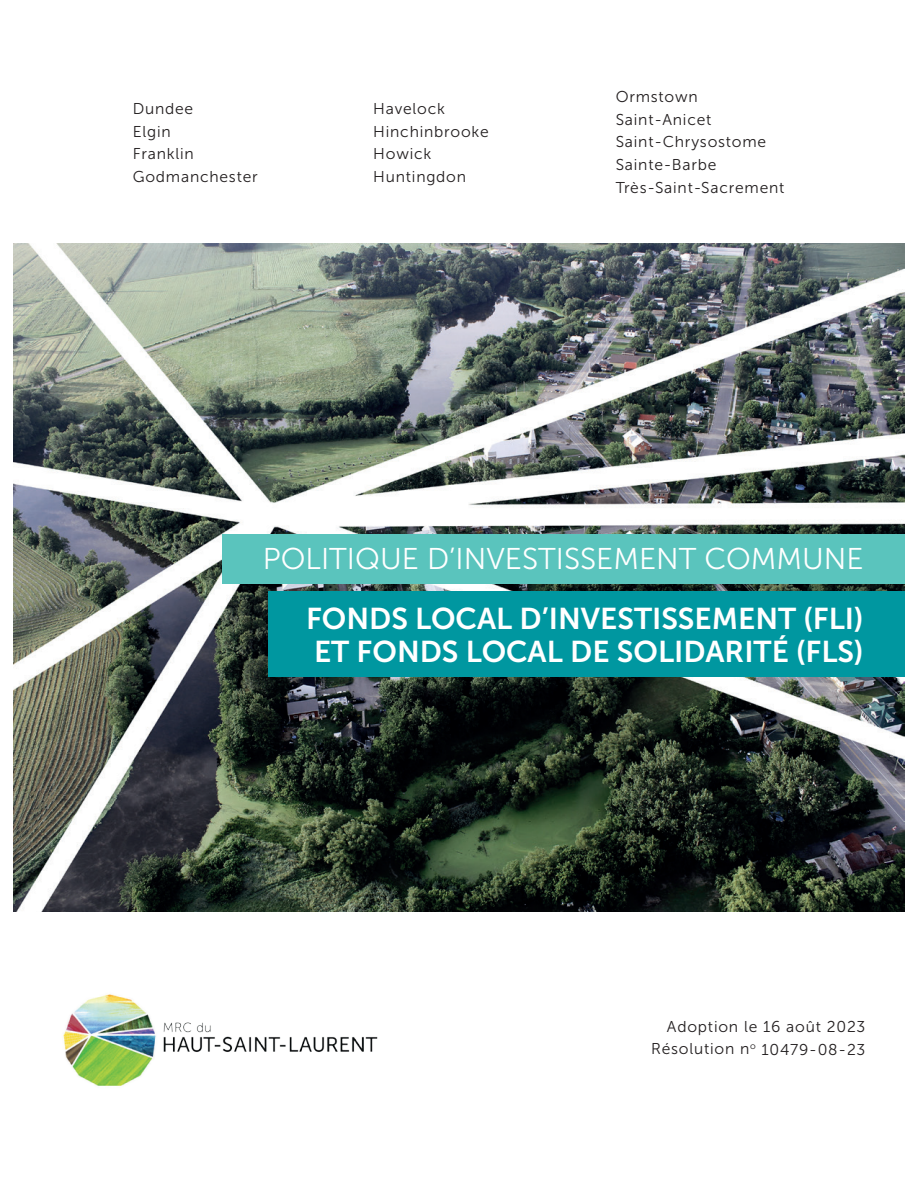
<style>
.page{position:relative;width:918px;height:1188px;background:#fff}
.page>*{position:absolute;margin:0;border:0;box-sizing:border-box;transform-origin:0 0}
.t1{font:30px/33px "Museo Sans 700";color:#fff}
.t2{font:30px "Museo Sans 300";color:#fff}
.t3{font:15.6px/22.6px "Museo Sans 300";letter-spacing:.05em;color:#231f20}
</style>
<div class="page">
<img style="left:14px;top:244px;width:890px;height:668px">
<div style="left:222px;top:535px;width:682px;height:49px;background:#5ac4bd"></div>
<div style="left:268px;top:592px;width:636px;height:85px;background:#0097a0"></div>
<img style="left:63px;top:994px;width:315px;height:92px">
<p class="t3" style="left:133px;top:97px;width:127px">Dundee<br>Elgin<br>Franklin<br>Godmanchester</p>
<p class="t3" style="left:373px;top:97px;width:117px">Havelock<br>Hinchinbrooke<br>Howick<br>Huntingdon</p>
<p class="t3" style="left:616px;top:85px;width:170px">Ormstown<br>Saint-Anicet<br>Saint-Chrysostome<br>Sainte-Barbe<br>Très-Saint-Sacrement</p>
<h1 class="t2" style="left:263px;top:542px;width:602px">POLITIQUE D’INVESTISSEMENT COMMUNE</h1>
<h1 class="t1" style="left:306px;top:602px;width:559px">FONDS LOCAL D’INVESTISSEMENT (FLI)<br>ET FONDS LOCAL DE SOLIDARITÉ (FLS)</h1>
<p class="t3" style="left:651px;top:1015px;width:216px;text-align:right">Adoption le 16 août 2023<br>Résolution n<sup>o</sup> 10479-08-23</p>
</div>
